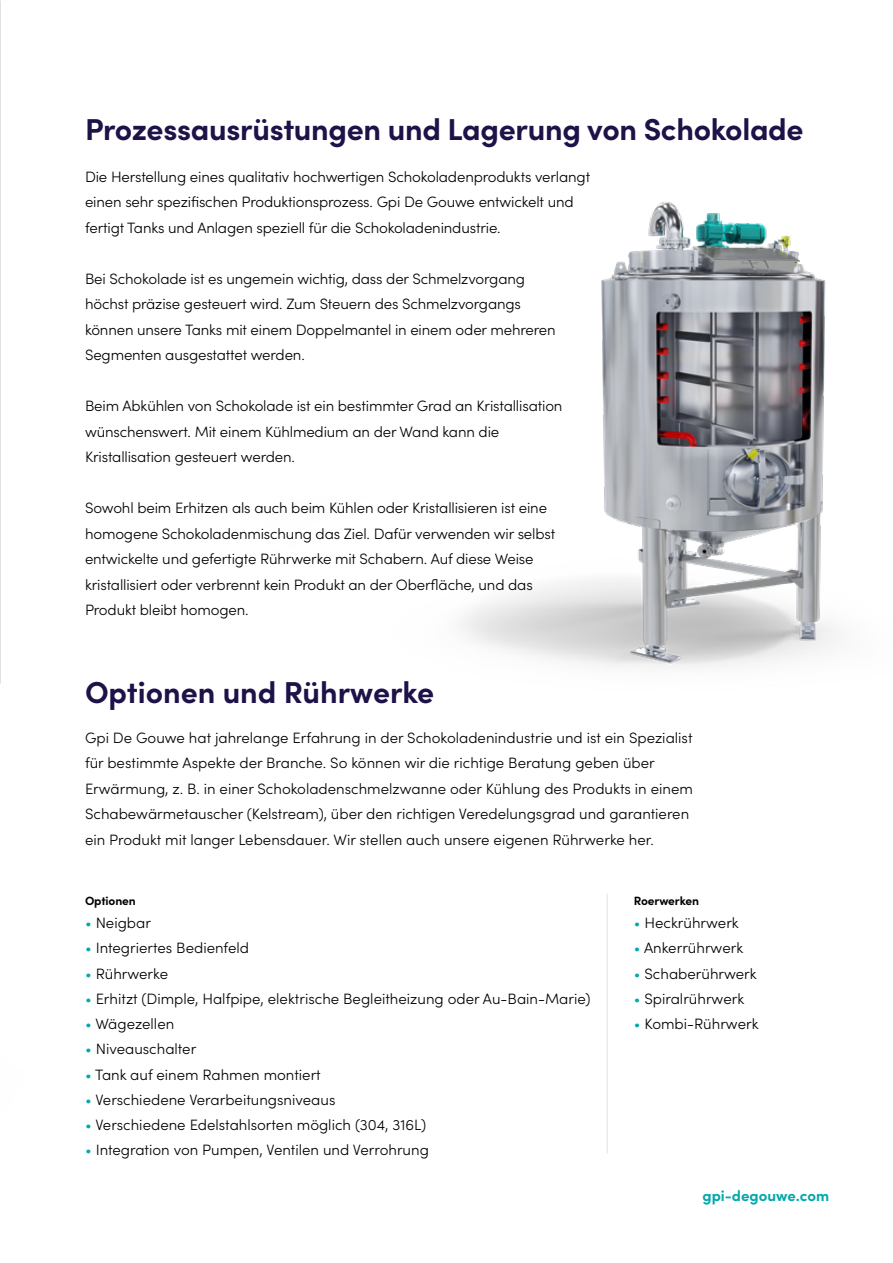
<style>
.page{position:relative;width:893px;height:1263px;background:#fff}
.page>*{position:absolute;margin:0;border:0;box-sizing:border-box;transform-origin:0 0}
.t1{font:700 30.3px "Sofia Pro";letter-spacing:-.01em;color:#1e1248}
.t2{font:300 15px/25.5px "Sofia Pro";letter-spacing:-.01em;color:#000}
.t3{font:700 15px "Sofia Pro";color:#00a9ab}
.t4{font:700 12px "Sofia Pro";letter-spacing:-.01em;color:#000}
.s1{color:#00a9ab}
</style>
<div class="page">
<img style="left:461px;top:201px;width:375px;height:466px">
<img style="left:0;top:0;width:1px;height:683px">
<hr style="left:607px;top:894px;width:1px;height:259px;background:#e3e3e3">
<h1 class="t1" style="left:85px;top:106px;width:720px">Prozessausrüstungen und Lagerung von Schokolade</h1>
<p class="t2" style="left:85px;top:163px;width:507px">Die Herstellung eines qualitativ hochwertigen Schokoladenprodukts verlangt einen sehr spezifischen Produktionsprozess. Gpi De Gouwe entwickelt und fertigt Tanks und Anlagen speziell für die Schokoladenindustrie.</p>
<p class="t2" style="left:85px;top:265px;width:472px">Bei Schokolade ist es ungemein wichtig, dass der Schmelzvorgang höchst präzise gesteuert wird. Zum Steuern des Schmelzvorgangs können unsere Tanks mit einem Doppelmantel in einem oder mehreren Segmenten ausgestattet werden.</p>
<p class="t2" style="left:85px;top:392px;width:479px">Beim Abkühlen von Schokolade ist ein bestimmter Grad an Kristallisation wünschenswert. Mit einem Kühlmedium an der Wand kann die<br>Kristallisation gesteuert werden.</p>
<p class="t2" style="left:85px;top:494px;width:472px">Sowohl beim Erhitzen als auch beim Kühlen oder Kristallisieren ist eine homogene Schokoladenmischung das Ziel. Dafür verwenden wir selbst entwickelte und gefertigte Rührwerke mit Schabern. Auf diese Weise kristallisiert oder verbrennt kein Produkt an der Oberfläche, und das Produkt bleibt homogen.</p>
<h1 class="t1" style="left:85px;top:669px;width:351px">Optionen und Rührwerke</h1>
<p class="t2" style="left:85px;top:724px;width:609px">Gpi De Gouwe hat jahrelange Erfahrung in der Schokoladenindustrie und ist ein Spezialist für bestimmte Aspekte der Branche. So können wir die richtige Beratung geben über Erwärmung, z. B. in einer Schokoladenschmelzwanne oder Kühlung des Produkts in einem Schabewärmetauscher (Kelstream), über den richtigen Veredelungsgrad und garantieren ein Produkt mit langer Lebensdauer. Wir stellen auch unsere eigenen Rührwerke her.</p>
<p class="t4" style="left:85px;top:891px;width:52px">Optionen</p>
<p class="t2" style="left:85px;top:909px;width:67px"><span class="s1">•</span> Neigbar</p>
<p class="t2" style="left:85px;top:935px;width:166px"><span class="s1">•</span> Integriertes Bedienfeld</p>
<p class="t2" style="left:85px;top:960px;width:85px"><span class="s1">•</span> Rührwerke</p>
<p class="t2" style="left:85px;top:985px;width:507px"><span class="s1">•</span> Erhitzt (Dimple, Halfpipe, elektrische Begleitheizung oder Au-Bain-Marie)</p>
<p class="t2" style="left:85px;top:1010px;width:91px"><span class="s1">•</span> Wägezellen</p>
<p class="t2" style="left:85px;top:1036px;width:113px"><span class="s1">•</span> Niveauschalter</p>
<p class="t2" style="left:85px;top:1061px;width:237px"><span class="s1">•</span> Tank auf einem Rahmen montiert</p>
<p class="t2" style="left:85px;top:1086px;width:252px"><span class="s1">•</span> Verschiedene Verarbeitungsniveaus</p>
<p class="t2" style="left:85px;top:1111px;width:343px"><span class="s1">•</span> Verschiedene Edelstahlsorten möglich (304, 316L)</p>
<p class="t2" style="left:85px;top:1136px;width:345px"><span class="s1">•</span> Integration von Pumpen, Ventilen und Verrohrung</p>
<p class="t4" style="left:634px;top:891px;width:67px">Roerwerken</p>
<p class="t2" style="left:634px;top:909px;width:106px"><span class="s1">•</span> Heckrührwerk</p>
<p class="t2" style="left:634px;top:935px;width:111px"><span class="s1">•</span> Ankerrührwerk</p>
<p class="t2" style="left:634px;top:960px;width:124px"><span class="s1">•</span> Schaberührwerk</p>
<p class="t2" style="left:634px;top:985px;width:112px"><span class="s1">•</span> Spiralrührwerk</p>
<p class="t2" style="left:634px;top:1010px;width:126px"><span class="s1">•</span> Kombi-Rührwerk</p>
<p class="t3" style="left:702px;top:1184px;width:128px">gpi-degouwe.com</p>
</div>
